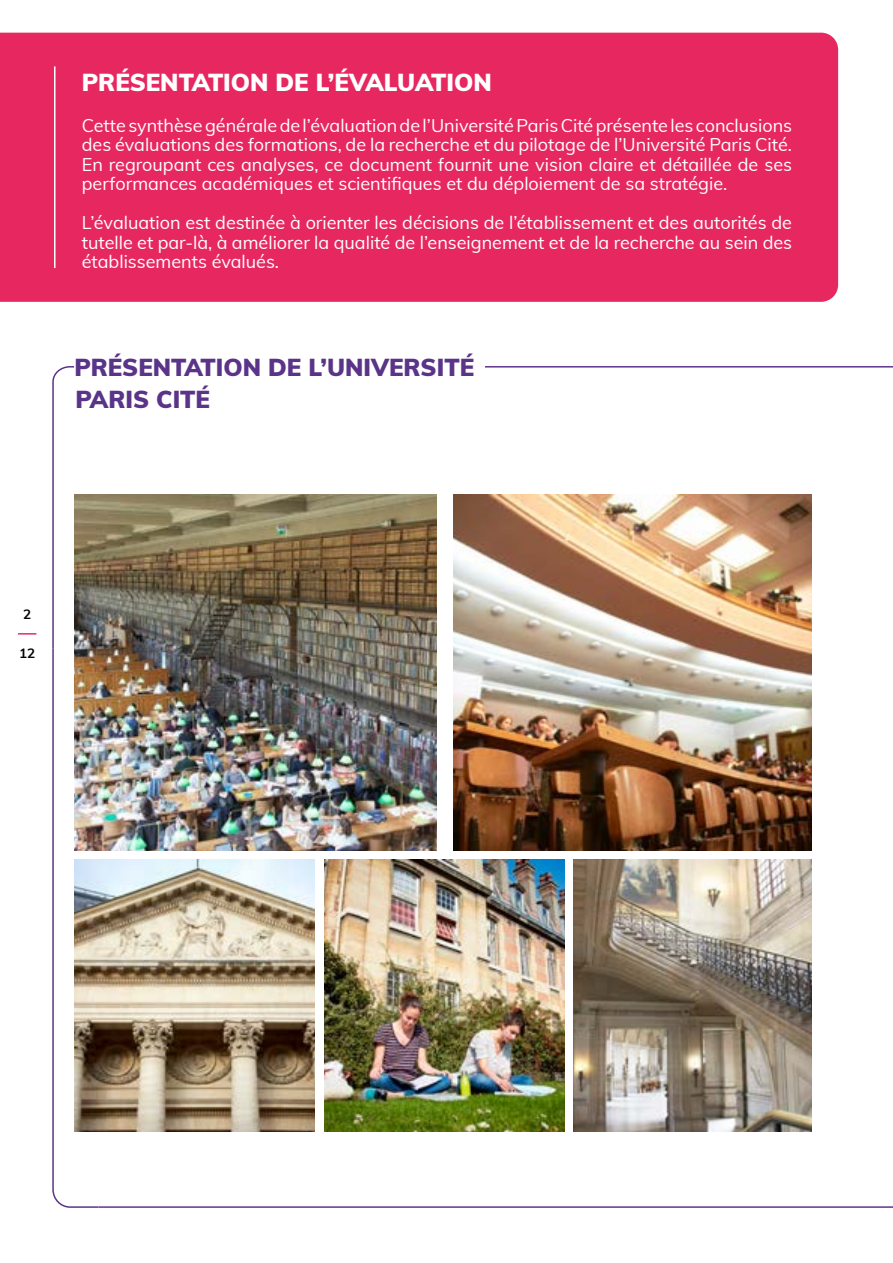
<style>
.page{position:relative;width:893px;height:1263px;background:#fff}
.page>*{position:absolute;margin:0;border:0;box-sizing:border-box;transform-origin:0 0}
.t1{font:900 24px/32.2px "Muli";color:#5a3488}
.t2{font:900 24px "Muli";color:#fff}
.t3{font:18px/19.5px "Muli";color:#fff;text-align:justify}
.t4{font:700 13.5px "Muli";color:#030404}
</style>
<div class="page">
<svg style="left:18px;top:633px;width:18px;height:2px"></svg>
<div style="left:0;top:33px;width:838px;height:269px;background:#e72860"></div>
<hr style="left:54px;top:66px;width:2px;height:202px;background:#fff">
<svg style="left:52px;top:366px;width:48px;height:282px"></svg>
<svg style="left:52px;top:876px;width:46px;height:332px"></svg>
<hr style="left:98px;top:1206px;width:795px;height:2px;background:#623489">
<hr style="left:98px;top:366px;width:795px;height:2px;background:#623489">
<hr style="left:52px;top:648px;width:2px;height:228px;background:#5a3488">
<div style="left:74px;top:352px;width:411px;height:24px;background:#fff"></div>
<img style="left:74px;top:495px;width:363px;height:355px">
<img style="left:324px;top:860px;width:241px;height:272px">
<img style="left:74px;top:860px;width:241px;height:272px">
<img style="left:573px;top:860px;width:239px;height:272px">
<img style="left:453px;top:495px;width:359px;height:355px">
<h1 class="t2" style="left:82px;top:64px;width:412px">PRÉSENTATION DE L’ÉVALUATION</h1>
<p class="t3" style="left:82px;top:114px;width:712px">Cette synthèse générale de l’évaluation de l’Université Paris Cité présente les conclusions des évaluations des formations, de la recherche et du pilotage de l’Université Paris Cité.<br>En regroupant ces analyses, ce document fournit une vision claire et détaillée de ses performances académiques et scientifiques et du déploiement de sa stratégie.</p>
<p class="t3" style="left:82px;top:212px;width:712px">L’évaluation est destinée à orienter les décisions de l’établissement et des autorités de tutelle et par-là, à améliorer la qualité de l’enseignement et de la recherche au sein des établissements évalués.</p>
<h1 class="t1" style="left:74px;top:350px;width:401px">PRÉSENTATION DE L’UNIVERSITÉ<br>PARIS CITÉ</h1>
<p class="t4" style="left:23px;top:604px;width:10px">2</p>
<p class="t4" style="left:19px;top:643px;width:18px">12</p>
</div>
